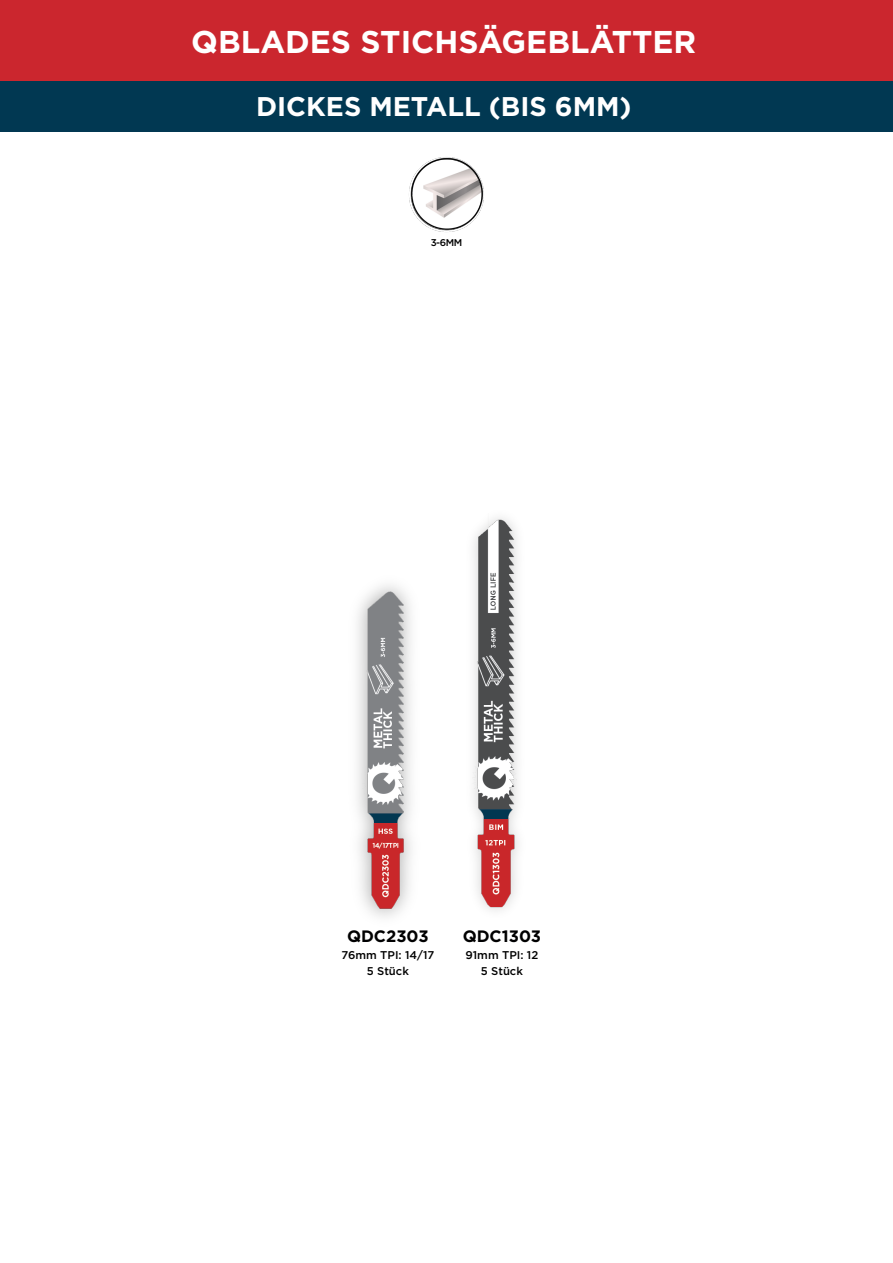
<style>
.page{position:relative;width:893px;height:1263px;background:#fff}
.page>*{position:absolute;margin:0;border:0;box-sizing:border-box;transform-origin:0 0}
.t1{font:700 31.5px "Gotham";color:#fff}
.t2{font:700 27px "Gotham";color:#fff}
.t3{font:700 16.5px "Gotham";color:#000001}
.t4{font:500 11.25px/16.5px "Gotham";color:#000001;text-align:center}
.t5{font:500 9.75px "Gotham";color:#000001}
</style>
<div class="page">
<div style="left:0;top:0;width:893px;height:81px;background:#cb262e"></div>
<div style="left:0;top:81px;width:893px;height:50px;background:#013852"></div>
<img style="left:362px;top:586px;width:48px;height:327px">
<img style="left:473px;top:518px;width:45px;height:392px">
<img style="left:409px;top:157px;width:75px;height:75px">
<p class="t1" style="left:191px;top:21px;width:507px">QBLADES STICHSÄGEBLÄTTER</p>
<p class="t2" style="left:256px;top:89px;width:377px">DICKES METALL (BIS 6MM)</p>
<p class="t2" style="left:262px;top:89px;width:334px">DECOUPEER - HOUT (BI</p>
<p class="t5" style="left:431px;top:236px;width:33px">3-6MM</p>
<p class="t3" style="left:347px;top:925px;width:83px">QDC2303</p>
<p class="t4" style="left:341px;top:946px;width:94px">76mm TPI: 14/17<br>5 Stück</p>
<p class="t3" style="left:463px;top:925px;width:80px">QDC1303</p>
<p class="t4" style="left:465px;top:946px;width:74px">91mm TPI: 12<br>5 Stück</p>
</div>
